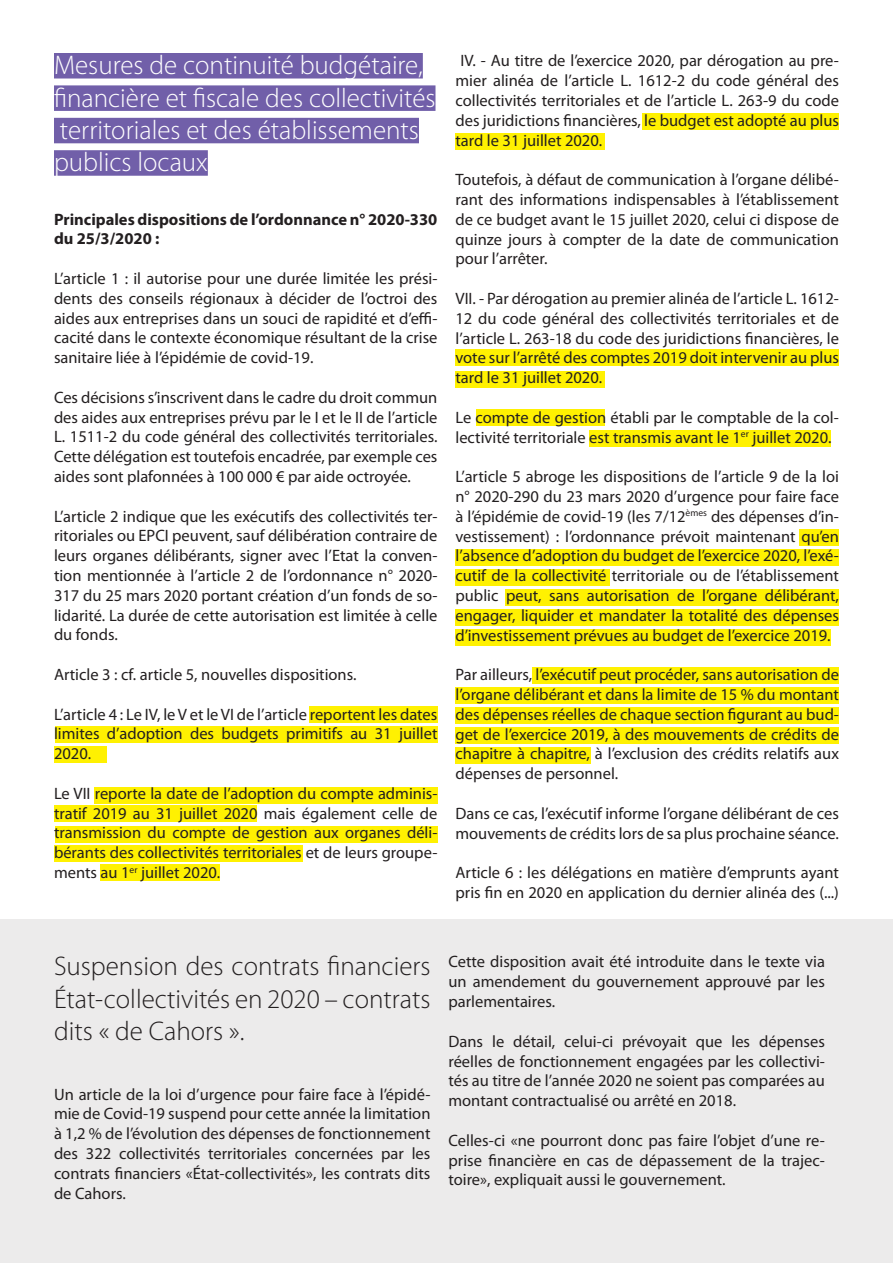
<style>
.page{position:relative;width:893px;height:1263px;background:#fff}
.page>*{position:absolute;margin:0;border:0;box-sizing:border-box;transform-origin:0 0}
.t1{font:300 27px "Myriad Pro";color:#fff}
.t2{font:300 27px/32.4px "Myriad Pro";color:#231f20;text-align:justify}
.t3{font:16.5px/19.8px "Myriad Pro";color:#231f20;text-align:justify}
.t4{font:700 16.5px/19.8px "Myriad Pro";color:#231f20}
</style>
<div class="page">
<div style="left:0;top:920px;width:893px;height:343px;background:#ecebeb"></div>
<div style="left:309px;top:706px;width:128px;height:16px;background:#fff101"></div>
<div style="left:55px;top:726px;width:382px;height:17px;background:#fff101"></div>
<div style="left:54px;top:746px;width:52px;height:17px;background:#fff101"></div>
<div style="left:94px;top:787px;width:343px;height:16px;background:#fff101"></div>
<div style="left:55px;top:805px;width:202px;height:17px;background:#fff101"></div>
<div style="left:55px;top:826px;width:382px;height:17px;background:#fff101"></div>
<div style="left:54px;top:845px;width:249px;height:17px;background:#fff101"></div>
<div style="left:100px;top:864px;width:120px;height:17px;background:#fff101"></div>
<div style="left:642px;top:113px;width:197px;height:17px;background:#fff101"></div>
<div style="left:455px;top:134px;width:150px;height:16px;background:#fff101"></div>
<div style="left:455px;top:350px;width:384px;height:16px;background:#fff101"></div>
<div style="left:455px;top:371px;width:150px;height:16px;background:#fff101"></div>
<div style="left:476px;top:409px;width:129px;height:17px;background:#fff101"></div>
<div style="left:589px;top:430px;width:242px;height:17px;background:#fff101"></div>
<div style="left:799px;top:529px;width:40px;height:17px;background:#fff101"></div>
<div style="left:455px;top:549px;width:384px;height:17px;background:#fff101"></div>
<div style="left:455px;top:569px;width:155px;height:16px;background:#fff101"></div>
<div style="left:505px;top:589px;width:334px;height:16px;background:#fff101"></div>
<div style="left:455px;top:609px;width:384px;height:16px;background:#fff101"></div>
<div style="left:455px;top:629px;width:376px;height:16px;background:#fff101"></div>
<div style="left:533px;top:667px;width:306px;height:17px;background:#fff101"></div>
<div style="left:455px;top:687px;width:384px;height:17px;background:#fff101"></div>
<div style="left:455px;top:707px;width:384px;height:17px;background:#fff101"></div>
<div style="left:455px;top:727px;width:384px;height:17px;background:#fff101"></div>
<div style="left:455px;top:747px;width:136px;height:16px;background:#fff101"></div>
<div style="left:54px;top:53px;width:369px;height:26px;background:#715fa9"></div>
<div style="left:54px;top:85px;width:381px;height:26px;background:#715fa9"></div>
<div style="left:54px;top:118px;width:365px;height:25px;background:#715fa9"></div>
<div style="left:54px;top:150px;width:154px;height:26px;background:#715fa9"></div>
<p class="t1" style="left:54px;top:49px;width:370px">Mesures de continuité budgétaire,</p>
<p class="t1" style="left:54px;top:81px;width:383px">financière et fiscale des collectivités</p>
<p class="t1" style="left:60px;top:114px;width:361px">territoriales et des établissements</p>
<p class="t1" style="left:54px;top:146px;width:155px">publics locaux</p>
<p class="t4" style="left:54px;top:209px;width:385px">Principales dispositions de l’ordonnance n° 2020-330 du 25/3/2020 :</p>
<p class="t3" style="left:54px;top:268px;width:385px">L’article 1 : il autorise pour une durée limitée les prési&shy;dents des conseils régionaux à décider de l’octroi des aides aux entreprises dans un souci de rapidité et d’effi&shy;cacité dans le contexte économique résultant de la crise sanitaire liée à l’épidémie de covid-19.</p>
<p class="t3" style="left:54px;top:387px;width:385px">Ces décisions s’inscrivent dans le cadre du droit commun des aides aux entreprises prévu par le I et le II de l’article L. 1511-2 du code général des collectivités territoriales.<br>Cette délégation est toutefois encadrée, par exemple ces aides sont plafonnées à 100 000 € par aide octroyée.</p>
<p class="t3" style="left:54px;top:506px;width:385px">L’article 2 indique que les exécutifs des collectivités ter&shy;ritoriales ou EPCI peuvent, sauf délibération contraire de leurs organes délibérants, signer avec l’Etat la conven&shy;tion mentionnée à l’article 2 de l’ordonnance n° 2020- 317 du 25 mars 2020 portant création d’un fonds de so&shy;lidarité. La durée de cette autorisation est limitée à celle du fonds.</p>
<p class="t3" style="left:54px;top:664px;width:304px">Article 3 : cf. article 5, nouvelles dispositions.</p>
<p class="t3" style="left:54px;top:704px;width:385px">L’article 4 : Le IV, le V et le VI de l’article reportent les dates limites d’adoption des budgets primitifs au 31 juillet 2020.</p>
<p class="t3" style="left:54px;top:783px;width:385px">Le VII reporte la date de l’adoption du compte adminis&shy;tratif 2019 au 31 juillet 2020 mais également celle de transmission du compte de gestion aux organes déli&shy;bérants des collectivités territoriales et de leurs groupe&shy;ments au 1<sup>er</sup> juillet 2020.</p>
<p class="t3" style="left:455px;top:51px;width:385px">IV. - Au titre de l’exercice 2020, par dérogation au pre&shy;mier alinéa de l’article L. 1612-2 du code général des collectivités territoriales et de l’article L. 263-9 du code des juridictions financières, le budget est adopté au plus tard le 31 juillet 2020.</p>
<p class="t3" style="left:455px;top:169px;width:385px">Toutefois, à défaut de communication à l’organe délibé&shy;rant des informations indispensables à l’établissement de ce budget avant le 15 juillet 2020, celui ci dispose de quinze jours à compter de la date de communication pour l’arrêter.</p>
<p class="t3" style="left:455px;top:288px;width:385px">VII. - Par dérogation au premier alinéa de l’article L. 1612- 12 du code général des collectivités territoriales et de l’article L. 263-18 du code des juridictions financières, le vote sur l’arrêté des comptes 2019 doit intervenir au plus tard le 31 juillet 2020.</p>
<p class="t3" style="left:455px;top:407px;width:385px">Le compte de gestion établi par le comptable de la col&shy;lectivité territoriale est transmis avant le 1<sup>er</sup> juillet 2020.</p>
<p class="t3" style="left:455px;top:466px;width:385px">L’article 5 abroge les dispositions de l’article 9 de la loi n° 2020-290 du 23 mars 2020 d’urgence pour faire face à l’épidémie de covid-19 (les 7/12<sup>èmes</sup> des dépenses d’in&shy;vestissement) : l’ordonnance prévoit maintenant qu’en l’absence d’adoption du budget de l’exercice 2020, l’exé&shy;cutif de la collectivité territoriale ou de l’établissement public peut, sans autorisation de l’organe délibérant, engager, liquider et mandater la totalité des dépenses d’investissement prévues au budget de l’exercice 2019.</p>
<p class="t3" style="left:455px;top:664px;width:385px">Par ailleurs, l’exécutif peut procéder, sans autorisation de l’organe délibérant et dans la limite de 15 % du montant des dépenses réelles de chaque section figurant au bud&shy;get de l’exercice 2019, à des mouvements de crédits de chapitre à chapitre, à l’exclusion des crédits relatifs aux dépenses de personnel.</p>
<p class="t3" style="left:455px;top:803px;width:385px">Dans ce cas, l’exécutif informe l’organe délibérant de ces mouvements de crédits lors de sa plus prochaine séance.</p>
<p class="t3" style="left:455px;top:862px;width:385px">Article 6 : les délégations en matière d’emprunts ayant pris fin en 2020 en application du dernier alinéa des (...)</p>
<p class="t2" style="left:54px;top:950px;width:378px">Suspension des contrats financiers État-collectivités en 2020 – contrats dits « de Cahors ».</p>
<p class="t3" style="left:54px;top:1084px;width:378px">Un article de la loi d’urgence pour faire face à l’épidé&shy;mie de Covid-19 suspend pour cette année la limitation à 1,2 % de l’évolution des dépenses de fonctionnement des 322 collectivités territoriales concernées par les contrats financiers «État-collectivités», les contrats dits de Cahors.</p>
<p class="t3" style="left:448px;top:952px;width:378px">Cette disposition avait été introduite dans le texte via un amendement du gouvernement approuvé par les parlementaires.</p>
<p class="t3" style="left:448px;top:1031px;width:378px">Dans le détail, celui-ci prévoyait que les dépenses réelles de fonctionnement engagées par les collectivi&shy;tés au titre de l’année 2020 ne soient pas comparées au montant contractualisé ou arrêté en 2018.</p>
<p class="t3" style="left:448px;top:1130px;width:378px">Celles-ci «ne pourront donc pas faire l’objet d’une re&shy;prise financière en cas de dépassement de la trajec&shy;toire», expliquait aussi le gouvernement.</p>
</div>
